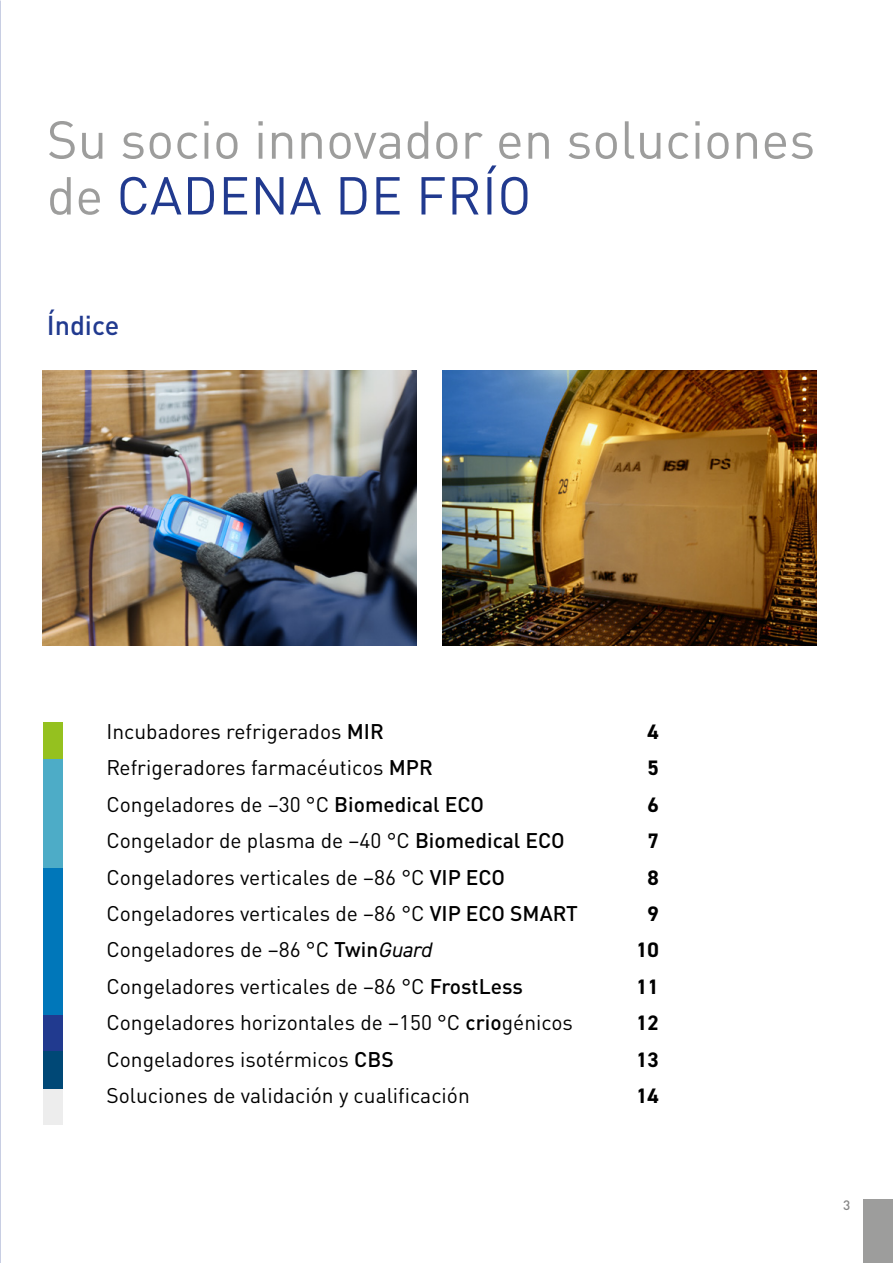
<style>
.page{position:relative;width:893px;height:1263px;background:#fff}
.page>*{position:absolute;margin:0;border:0;box-sizing:border-box;transform-origin:0 0}
.t1{font:52.5px/55.8px "DIN Pro";color:#9d9d9c}
.t2{font:500 27px "DIN Pro";color:#213a8f}
.t3{font:21px "DIN Pro";color:#000}
.t4{font:700 21px "DIN2014";color:#000}
.t5{font:500 13.5px "DIN Pro";color:#878787}
.s1{color:#213a8f}
.s2{font-weight:500}
.s3{font-family:"DIN2014";font-style:italic}
</style>
<div class="page">
<img style="left:442px;top:370px;width:374px;height:275px">
<img style="left:43px;top:370px;width:374px;height:275px">
<div style="left:43px;top:723px;width:19px;height:36px;background:#95c11f"></div>
<div style="left:43px;top:1088px;width:19px;height:37px;background:#ededed"></div>
<div style="left:43px;top:759px;width:19px;height:109px;background:#4dacc7"></div>
<div style="left:43px;top:868px;width:19px;height:157px;background:#0077ba"></div>
<div style="left:43px;top:1015px;width:19px;height:73px;background:#213a8f"></div>
<div style="left:43px;top:1050px;width:19px;height:38px;background:#004876"></div>
<div style="left:863px;top:1199px;width:30px;height:64px;background:#9d9d9c"></div>
<h1 class="t1" style="left:47px;top:107px;width:770px">Su socio innovador en soluciones de <span class="s1">CADENA DE FRÍO</span></h1>
<p class="t2" style="left:47px;top:303px;width:74px">Índice</p>
<p class="t3" style="left:106px;top:715px;width:279px">Incubadores refrigerados <span class="s2">MIR</span></p>
<p class="t4" style="left:648px;top:718px;width:13px">4</p>
<p class="t3" style="left:106px;top:751px;width:328px">Refrigeradores farmacéuticos <span class="s2">MPR</span></p>
<p class="t4" style="left:648px;top:754px;width:13px">5</p>
<p class="t3" style="left:106px;top:788px;width:379px">Congeladores de –30 °C <span class="s2">Biomedical ECO</span></p>
<p class="t4" style="left:648px;top:791px;width:13px">6</p>
<p class="t3" style="left:106px;top:824px;width:460px">Congelador de plasma de –40 °C <span class="s2">Biomedical ECO</span></p>
<p class="t4" style="left:648px;top:827px;width:13px">7</p>
<p class="t3" style="left:106px;top:860px;width:400px">Congeladores verticales de –86 °C <span class="s2">VIP ECO</span></p>
<p class="t4" style="left:648px;top:863px;width:13px">8</p>
<p class="t3" style="left:106px;top:897px;width:473px">Congeladores verticales de –86 °C <span class="s2">VIP ECO SMART</span></p>
<p class="t4" style="left:648px;top:900px;width:13px">9</p>
<p class="t3" style="left:106px;top:933px;width:327px">Congeladores de –86 °C <span class="s2">Twin</span><span class="s3">Guard</span></p>
<p class="t4" style="left:636px;top:936px;width:24px">10</p>
<p class="t3" style="left:106px;top:970px;width:418px">Congeladores verticales de –86 °C <span class="s2">FrostLess</span></p>
<p class="t4" style="left:636px;top:972px;width:24px">11</p>
<p class="t3" style="left:106px;top:1006px;width:468px">Congeladores horizontales de –150 °C <span class="s2">crio</span>génicos</p>
<p class="t4" style="left:636px;top:1009px;width:24px">12</p>
<p class="t3" style="left:106px;top:1042px;width:289px">Congeladores isotérmicos <span class="s2">CBS</span></p>
<p class="t4" style="left:636px;top:1045px;width:24px">13</p>
<p class="t3" style="left:106px;top:1079px;width:365px">Soluciones de validación y cualificación</p>
<p class="t4" style="left:636px;top:1082px;width:24px">14</p>
<p class="t5" style="left:843px;top:1194px;width:9px">3</p>
</div>
